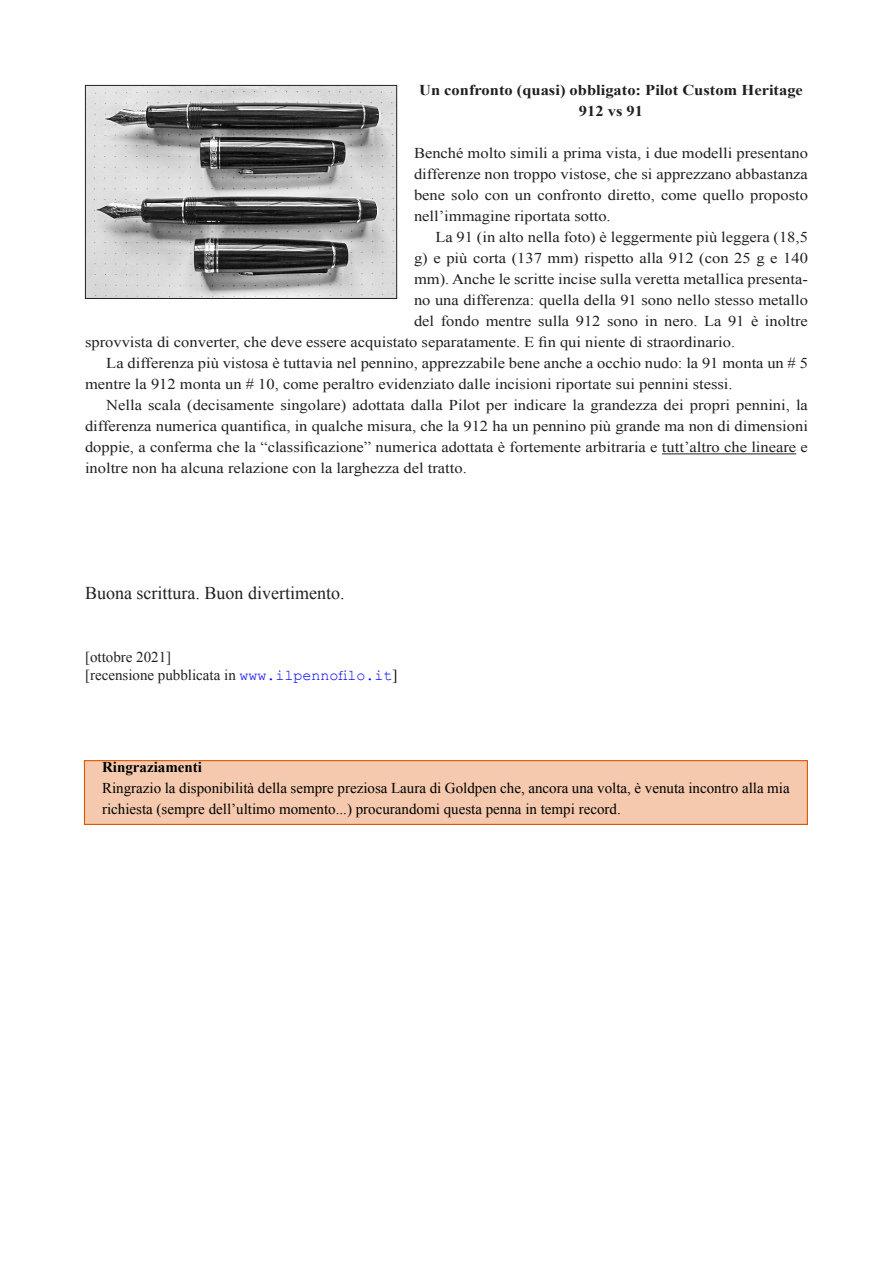
<style>
.page{position:relative;width:893px;height:1263px;background:#fff}
.page>*{position:absolute;margin:0;border:0;box-sizing:border-box;transform-origin:0 0}
.t1{font:18px "Times New Roman";color:#231f20}
.t2{font:15px/21px "Times New Roman";color:#231f20;text-align:justify;scale:1.1 1}
.t3{font:15px/21px "Times New Roman";color:#000}
.t4{font:15px "Times New Roman";color:#231f20}
.t5{font:700 15px/21px "Times New Roman";color:#231f20;text-align:center;scale:1.1 1}
.t6{font:700 15px "Times New Roman";color:#000}
.s1{font-family:"Courier New";color:#00f}
.s2{color:#000}
</style>
<div class="page">
<hr style="left:662px;top:453px;width:134px;height:1px;background:#231f20">
<img style="left:87px;top:87px;width:308px;height:210px">
<div style="left:85px;top:85px;width:312px;height:214px;border:1px solid #231f20"></div>
<div style="left:84px;top:761px;width:723px;height:63px;background:#f4c9ad"></div>
<div style="left:84px;top:760px;width:724px;height:65px;border:1px solid #dd5600"></div>
<p class="t5" style="left:419px;top:79px;width:350px">Un confronto (quasi) obbligato: Pilot Custom Heritage<br>912 vs 91</p>
<p class="t2" style="left:414px;top:142px;width:360px">Benché molto simili a prima vista, i due modelli presentano differenze non troppo vistose, che si apprezzano abbastanza bene solo con un confronto diretto, come quello proposto nell’immagine riportata sotto.</p>
<p class="t2" style="left:435px;top:226px;width:340px">La 91 (in alto nella foto) è leggermente più leggera (18,5</p>
<p class="t2" style="left:414px;top:247px;width:360px">g) e più corta (137 mm) rispetto alla 912 (con 25 g e 140</p>
<p class="t2" style="left:414px;top:268px;width:360px">mm). Anche le scritte incise sulla veretta metallica presenta-</p>
<p class="t2" style="left:414px;top:289px;width:360px">no una differenza: quella della 91 sono nello stesso metallo</p>
<p class="t2" style="left:414px;top:310px;width:360px">del fondo mentre sulla 912 sono in nero. La 91 è inoltre</p>
<p class="t2" style="left:85px;top:331px;width:592px">sprovvista di converter, che deve essere acquistato separatamente. E fin qui niente di straordinario.</p>
<p class="t2" style="left:85px;top:352px;width:659px;text-indent:21px">La differenza più vistosa è tuttavia nel pennino, apprezzabile bene anche a occhio nudo: la 91 monta un # 5 mentre la 912 monta un # 10, come peraltro evidenziato dalle incisioni riportate sui pennini stessi.</p>
<p class="t2" style="left:85px;top:394px;width:659px;text-indent:21px">Nella scala (decisamente singolare) adottata dalla Pilot per indicare la grandezza dei propri pennini, la differenza numerica quantifica, in qualche misura, che la 912 ha un pennino più grande ma non di dimensioni doppie, a conferma che la “classificazione” numerica adottata è fortemente arbitraria e tutt’altro che lineare e inoltre non ha alcuna relazione con la larghezza del tratto.</p>
<p class="t1" style="left:85px;top:581px;width:261px">Buona scrittura. Buon divertimento.</p>
<p class="t4" style="left:85px;top:647px;width:88px">[ottobre 2021]</p>
<p class="t4" style="left:85px;top:665px;width:314px">[recensione pubblicata in <span class="s1">www.ilpennofilo.it</span><span class="s2">]</span></p>
<p class="t6" style="left:102px;top:756px;width:101px">Ringraziamenti</p>
<p class="t3" style="left:102px;top:777px;width:689px">Ringrazio la disponibilità della sempre preziosa Laura di Goldpen che, ancora una volta, è venuta incontro alla mia richiesta (sempre dell’ultimo momento...) procurandomi questa penna in tempi record.</p>
</div>
